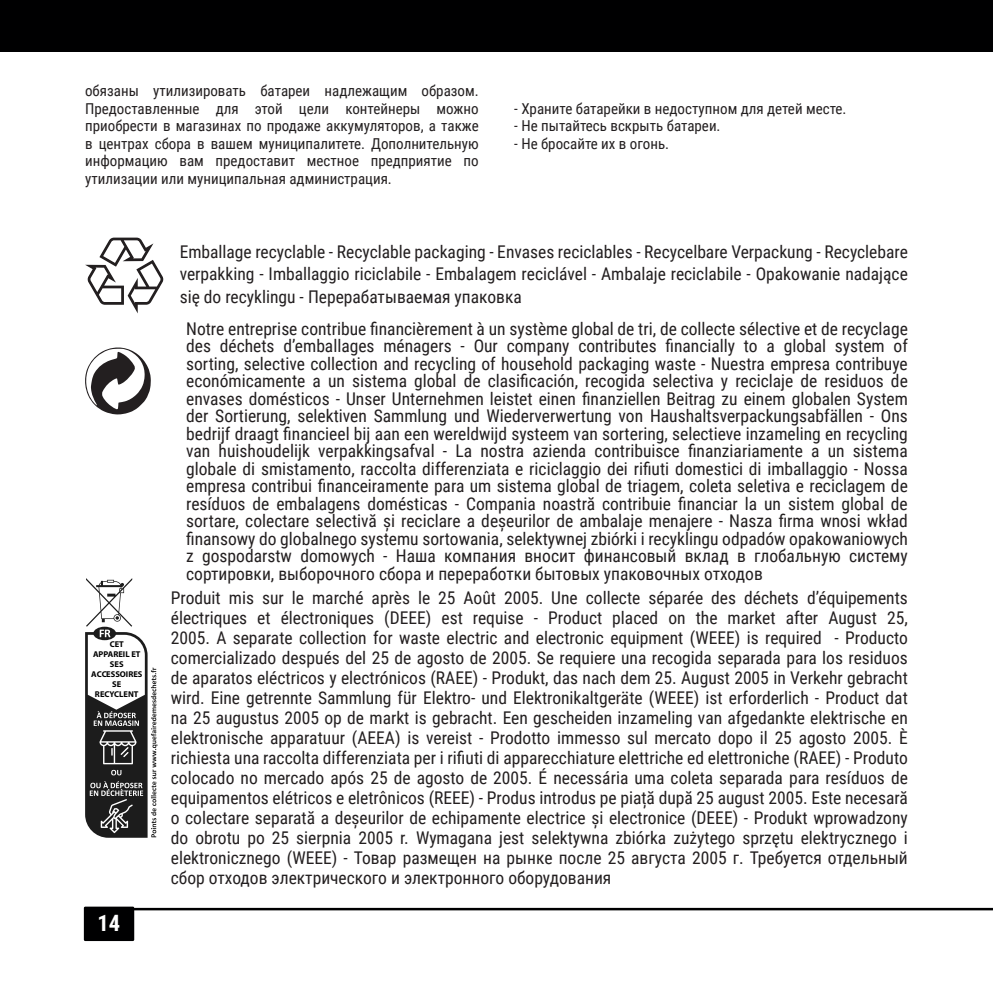
<style>
.page{position:relative;width:993px;height:993px;background:#fff}
.page>*{position:absolute;margin:0;border:0;box-sizing:border-box;transform-origin:0 0}
.t1{font:700 22.5px "Roboto Condensed";color:#fff}
.t2{font:17.5px/17.5px "Roboto Condensed";color:#231f20;text-align:justify}
.t3{font:15px/17.5px "Roboto Condensed";color:#231f20;text-align:justify}
.t4{font:700 8.5px/10px "Myriad Pro";color:#000;text-align:center}
</style>
<div class="page">
<div style="left:84px;top:906px;width:50px;height:34px;background:#000001;border:2px solid #000001"></div>
<hr style="left:86px;top:907px;width:906px;height:3px;background:#000001">
<svg style="left:85px;top:347px;width:66px;height:67px"></svg>
<svg style="left:85px;top:237px;width:78px;height:76px"></svg>
<svg style="left:85px;top:578px;width:72px;height:259px"></svg>
<div style="left:0;top:0;width:992px;height:51px;background:#000001"></div>
<hr style="left:992px;top:0;width:1px;height:51px;background:#000001">
<p class="t3" style="left:85px;top:82px;width:395px">обязаны утилизировать батареи надлежащим образом.<br>Предоставленные для этой цели контейнеры можно приобрести в магазинах по продаже аккумуляторов, а также в центрах сбора в вашем муниципалитете. Дополнительную информацию вам предоставит местное предприятие по утилизации или муниципальная администрация.</p>
<p class="t3" style="left:514px;top:99px;width:334px">- Храните батарейки в недоступном для детей месте.</p>
<p class="t3" style="left:514px;top:117px;width:208px">- Не пытайтесь вскрыть батареи.</p>
<p class="t3" style="left:514px;top:134px;width:156px">- Не бросайте их в огонь.</p>
<p class="t2" style="left:180px;top:239px;width:729px;line-height:22.5px">Emballage recyclable - Recyclable packaging - Envases reciclables - Recycelbare Verpackung - Recyclebare verpakking - Imballaggio riciclabile - Embalagem reciclável - Ambalaje reciclabile - Opakowanie nadające się do recyklingu - Перерабатываемая упаковка</p>
<p class="t4" style="left:91px;top:638px;width:53px">CET<br>APPAREIL ET<br>SES<br>ACCESSOIRES<br>SE<br>RECYCLENT</p>
<p class="t1" style="left:97px;top:906px;width:24px">14</p>
<p class="t2" style="left:186px;top:319px;width:723px">Notre entreprise contribue financièrement à un système global de tri, de collecte sélective et de recyclage des déchets d’emballages ménagers - Our company contributes financially to a global system of sorting, selective collection and recycling of household packaging waste - Nuestra empresa contribuye económicamente a un sistema global de clasificación, recogida selectiva y reciclaje de residuos de envases domésticos - Unser Unternehmen leistet einen finanziellen Beitrag zu einem globalen System der Sortierung, selektiven Sammlung und Wiederverwertung von Haushaltsverpackungsabfällen - Ons bedrijf draagt financieel bij aan een wereldwijd systeem van sortering, selectieve inzameling en recycling van huishoudelijk verpakkingsafval - La nostra azienda contribuisce finanziariamente a un sistema globale di smistamento, raccolta differenziata e riciclaggio dei rifiuti domestici di imballaggio - Nossa empresa contribui financeiramente para um sistema global de triagem, coleta seletiva e reciclagem de resíduos de embalagens domésticas - Compania noastră contribuie financiar la un sistem global de sortare, colectare selectivă și reciclare a deșeurilor de ambalaje menajere - Nasza firma wnosi wkład finansowy do globalnego systemu sortowania, selektywnej zbiórki i recyklingu odpadów opakowaniowych z gospodarstw domowych - Наша компания вносит финансовый вклад в глобальную систему сортировки, выборочного сбора и переработки бытовых упаковочных отходов</p>
<p class="t2" style="left:171px;top:586px;width:738px;line-height:20px">Produit mis sur le marché après le 25 Août 2005. Une collecte séparée des déchets d’équipements électriques et électroniques (DEEE) est requise - Product placed on the market after August 25, 2005. A separate collection for waste electric and electronic equipment (WEEE) is required - Producto comercializado después del 25 de agosto de 2005. Se requiere una recogida separada para los residuos de aparatos eléctricos y electrónicos (RAEE) - Produkt, das nach dem 25. August 2005 in Verkehr gebracht wird. Eine getrennte Sammlung für Elektro- und Elektronikaltgeräte (WEEE) ist erforderlich - Product dat na 25 augustus 2005 op de markt is gebracht. Een gescheiden inzameling van afgedankte elektrische en elektronische apparatuur (AEEA) is vereist - Prodotto immesso sul mercato dopo il 25 agosto 2005. È richiesta una raccolta differenziata per i rifiuti di apparecchiature elettriche ed elettroniche (RAEE) - Produto colocado no mercado após 25 de agosto de 2005. É necessária uma coleta separada para resíduos de equipamentos elétricos e eletrônicos (REEE) - Produs introdus pe piață după 25 august 2005. Este necesară o colectare separată a deșeurilor de echipamente electrice și electronice (DEEE) - Produkt wprowadzony do obrotu po 25 sierpnia 2005 r. Wymagana jest selektywna zbiórka zużytego sprzętu elektrycznego i elektronicznego (WEEE) - Товар размещен на рынке после 25 августа 2005 г. Требуется отдельный сбор отходов электрического и электронного оборудования</p>
</div>
